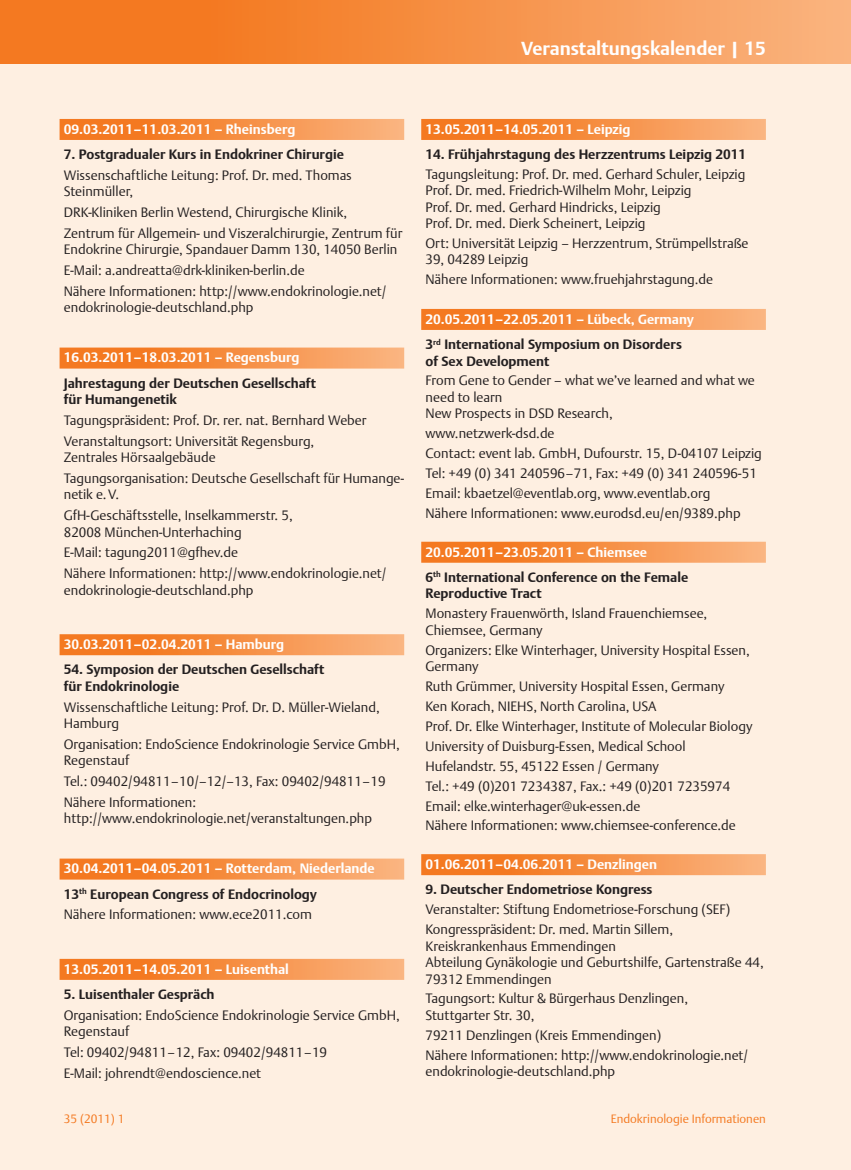
<style>
.page{position:relative;width:851px;height:1170px;background:#fff}
.page>*{position:absolute;margin:0;border:0;box-sizing:border-box;transform-origin:0 0}
.t1{font:700 18.75px "Thieme Argo 2008";color:#fff}
.t2{font:300 13.5px/16.5px "Thieme Argo 2008";color:#231f20}
.t3{font:700 13.5px/16.5px "Thieme Argo 2008";color:#231f20}
.t4{font:700 13.5px/25.3px "Thieme Argo 2008";color:#fff}
.t5{font:300 12px "Thieme Argo 2008";color:#f47921}
.s1{color:#231f20}
.s2{color:#fff}
</style>
<div class="page">
<div style="left:0;top:0;width:850px;height:1169px;background:#feefe1"></div>
<svg style="left:13px;top:0;width:837px;height:64px;background:#f68f44"></svg>
<div style="left:0;top:0;width:13px;height:64px;background:#f47921"></div>
<svg style="left:60px;top:119px;width:344px;height:21px;background:#f68f44"></svg>
<svg style="left:60px;top:347px;width:344px;height:21px;background:#f69148"></svg>
<svg style="left:60px;top:634px;width:344px;height:21px;background:#f69046"></svg>
<svg style="left:60px;top:858px;width:344px;height:21px;background:#f69248"></svg>
<svg style="left:60px;top:958px;width:344px;height:21px;background:#f6934b"></svg>
<svg style="left:421px;top:119px;width:344px;height:21px;background:#f68f44"></svg>
<svg style="left:421px;top:309px;width:344px;height:21px;background:#f68f44"></svg>
<svg style="left:421px;top:541px;width:344px;height:21px;background:#f69249"></svg>
<svg style="left:421px;top:854px;width:344px;height:21px;background:#f69045"></svg>
<h1 class="t1" style="left:521px;top:36px;width:246px">Veranstaltungskalender | 15</h1>
<p class="t4" style="left:64px;top:116px;width:233px">09.03.2011–11.03.2011 – Rheinsberg</p>
<p class="t3" style="left:64px;top:146px;width:281px">7. Postgradualer Kurs in Endokriner Chirurgie</p>
<p class="t2" style="left:64px;top:166px;width:289px">Wissenschaftliche Leitung: Prof. Dr. med. Thomas<br>Steinmüller,</p>
<p class="t2" style="left:64px;top:202px;width:340px;line-height:20.7px">DRK-Kliniken Berlin Westend, Chirurgische Klinik,<br>Zentrum für Allgemein- und Viszeralchirurgie, Zentrum für</p>
<p class="t2" style="left:64px;top:239px;width:335px;line-height:20.7px">Endokrine Chirurgie, Spandauer Damm 130, 14050 Berlin<br>E-Mail: a.andreatta@drk-kliniken-berlin.de<br>Nähere Informationen: http://www.endokrinologie.net/</p>
<p class="t2" style="left:64px;top:299px;width:191px">endokrinologie-deutschland.php</p>
<p class="t4" style="left:64px;top:345px;width:237px">16.03.2011–18.03.2011 – Regensburg</p>
<p class="t3" style="left:64px;top:374px;width:254px">Jahrestagung der Deutschen Gesellschaft für Humangenetik</p>
<p class="t2" style="left:64px;top:409px;width:304px;line-height:20.7px">Tagungspräsident: Prof. Dr. rer. nat. Bernhard Weber<br>Veranstaltungsort: Universität Regensburg,</p>
<p class="t2" style="left:64px;top:446px;width:342px;line-height:20.7px">Zentrales Hörsaalgebäude<br>Tagungsorganisation: Deutsche Gesellschaft für Humange-</p>
<p class="t2" style="left:64px;top:484px;width:230px;line-height:20.7px">netik e.V.<br>GfH-Geschäftsstelle, Inselkammerstr. 5,</p>
<p class="t2" style="left:64px;top:521px;width:324px;line-height:20.7px">82008 München-Unterhaching<br>E-Mail: tagung2011@gfhev.de<br>Nähere Informationen: http://www.endokrinologie.net/</p>
<p class="t2" style="left:64px;top:581px;width:191px">endokrinologie-deutschland.php</p>
<p class="t4" style="left:64px;top:631px;width:222px">30.03.2011–02.04.2011 – Hamburg</p>
<p class="t3" style="left:64px;top:661px;width:262px">54. Symposion der Deutschen Gesellschaft für Endokrinologie</p>
<p class="t2" style="left:64px;top:698px;width:317px">Wissenschaftliche Leitung: Prof. Dr. D. Müller-Wieland,<br>Hamburg</p>
<p class="t2" style="left:64px;top:735px;width:337px">Organisation: EndoScience Endokrinologie Service GmbH,<br>Regenstauf</p>
<p class="t2" style="left:64px;top:770px;width:323px;line-height:20.7px">Tel.: 09402/94811–10/–12/–13, Fax: 09402/94811–19<br>Nähere Informationen:</p>
<p class="t2" style="left:64px;top:810px;width:310px">http://www.endokrinologie.net/veranstaltungen.php</p>
<p class="t4" style="left:64px;top:855px;width:312px">30.04.2011–04.05.2011 – Rotterdam, Niederlande<br><span class="s1">13</span><sup>th</sup> <span class="s1">European Congress of Endocrinology</span></p>
<p class="t2" style="left:64px;top:906px;width:249px">Nähere Informationen: www.ece2011.com</p>
<p class="t4" style="left:64px;top:955px;width:226px">13.05.2011–14.05.2011 – Luisenthal</p>
<p class="t3" style="left:64px;top:985px;width:152px">5. Luisenthaler Gespräch</p>
<p class="t2" style="left:64px;top:1006px;width:337px">Organisation: EndoScience Endokrinologie Service GmbH,<br>Regenstauf</p>
<p class="t2" style="left:64px;top:1041px;width:265px;line-height:20.7px">Tel: 09402/94811–12, Fax: 09402/94811–19<br>E-Mail: johrendt@endoscience.net</p>
<p class="t4" style="left:425px;top:116px;width:206px">13.05.2011–14.05.2011 – Leipzig</p>
<p class="t3" style="left:425px;top:146px;width:322px">14. Frühjahrstagung des Herzzentrums Leipzig 2011</p>
<p class="t2" style="left:425px;top:165px;width:321px">Tagungsleitung: Prof. Dr. med. Gerhard Schuler, Leipzig Prof. Dr. med. Friedrich-Wilhelm Mohr, Leipzig<br>Prof. Dr. med. Gerhard Hindricks, Leipzig<br>Prof. Dr. med. Dierk Scheinert, Leipzig</p>
<p class="t2" style="left:425px;top:234px;width:324px">Ort: Universität Leipzig – Herzzentrum, Strümpellstraße<br>39, 04289 Leipzig</p>
<p class="t2" style="left:425px;top:270px;width:289px">Nähere Informationen: www.fruehjahrstagung.de</p>
<p class="t4" style="left:425px;top:306px;width:270px">20.05.2011–22.05.2011 – Lübeck, Germany<br><span class="s1">3</span><sup>rd</sup> <span class="s1">International Symposium on Disorders</span></p>
<p class="t3" style="left:425px;top:352px;width:125px">of Sex Development</p>
<p class="t2" style="left:425px;top:372px;width:331px">From Gene to Gender – what we’ve learned and what we need to learn<br>New Prospects in DSD Research,</p>
<p class="t2" style="left:425px;top:423px;width:338px;line-height:20px">www.netzwerk-dsd.de<br>Contact: event lab. GmbH, Dufourstr. 15, D-04107 Leipzig Tel: +49 (0) 341 240596–71, Fax: +49 (0) 341 240596-51<br>Email: kbaetzel@eventlab.org, www.eventlab.org<br>Nähere Informationen: www.eurodsd.eu/en/9389.php</p>
<p class="t3" style="left:425px;top:539px;width:264px;line-height:25.3px"><span class="s2">20.05.2011–23.05.2011 – Chiemsee<br></span>6<sup>th</sup> International Conference on the Female</p>
<p class="t3" style="left:425px;top:585px;width:118px">Reproductive Tract</p>
<p class="t2" style="left:425px;top:605px;width:283px">Monastery Frauenwörth, Island Frauenchiemsee,<br>Chiemsee, Germany</p>
<p class="t2" style="left:425px;top:641px;width:326px">Organizers: Elke Winterhager, University Hospital Essen,<br>Germany</p>
<p class="t2" style="left:425px;top:676px;width:328px;line-height:20px">Ruth Grümmer, University Hospital Essen, Germany<br>Ken Korach, NIEHS, North Carolina, USA<br>Prof. Dr. Elke Winterhager, Institute of Molecular Biology University of Duisburg-Essen, Medical School Hufelandstr. 55, 45122 Essen / Germany<br>Tel.: +49 (0)201 7234387, Fax.: +49 (0)201 7235974<br>Email: elke.winterhager@uk-essen.de<br>Nähere Informationen: www.chiemsee-conference.de</p>
<p class="t4" style="left:425px;top:851px;width:233px">01.06.2011–04.06.2011 – Denzlingen</p>
<p class="t3" style="left:425px;top:881px;width:228px">9. Deutscher Endometriose Kongress</p>
<p class="t2" style="left:425px;top:899px;width:306px;line-height:20px">Veranstalter: Stiftung Endometriose-Forschung (SEF)<br>Kongresspräsident: Dr. med. Martin Sillem,</p>
<p class="t2" style="left:425px;top:937px;width:340px">Kreiskrankenhaus Emmendingen<br>Abteilung Gynäkologie und Geburtshilfe, Gartenstraße 44,<br>79312 Emmendingen</p>
<p class="t2" style="left:425px;top:990px;width:264px">Tagungsort: Kultur &amp; Bürgerhaus Denzlingen,<br>Stuttgarter Str. 30,</p>
<p class="t2" style="left:425px;top:1024px;width:324px;line-height:20px">79211 Denzlingen (Kreis Emmendingen)<br>Nähere Informationen: http://www.endokrinologie.net/</p>
<p class="t2" style="left:425px;top:1062px;width:191px">endokrinologie-deutschland.php</p>
<p class="t5" style="left:64px;top:1110px;width:62px">35 (2011) 1</p>
<p class="t5" style="left:610px;top:1110px;width:157px">Endokrinologie Informationen</p>
</div>
